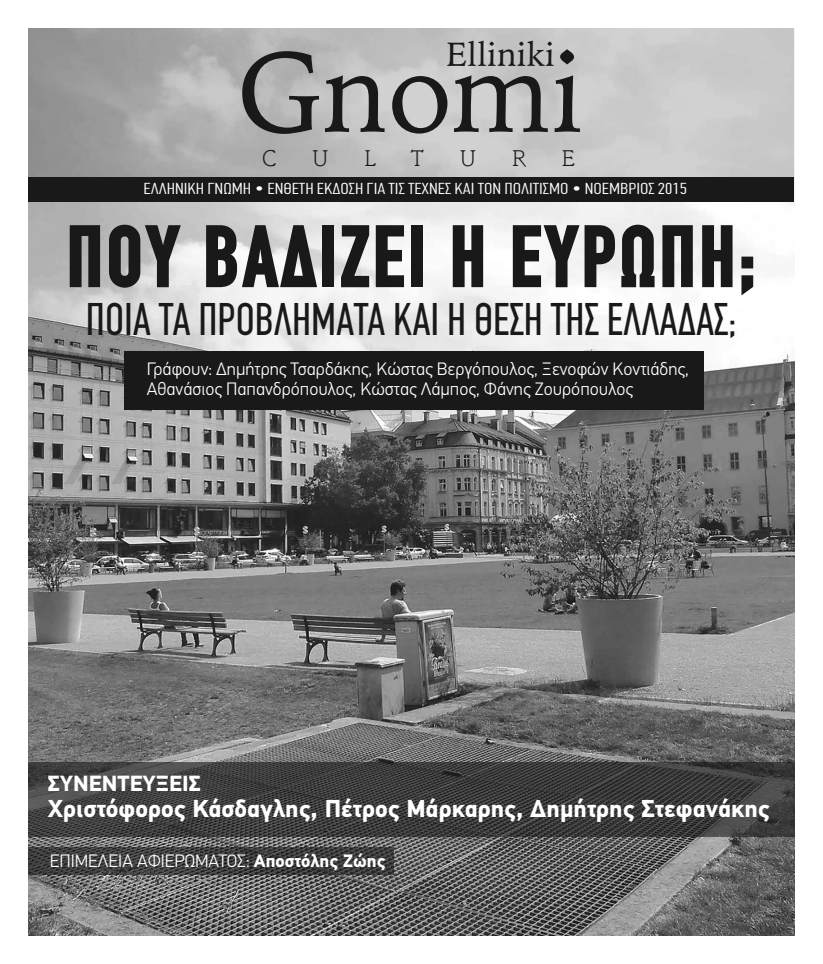
<style>
.page{position:relative;width:823px;height:964px;background:#fff}
.page>*{position:absolute;margin:0;border:0;box-sizing:border-box;transform-origin:0 0}
.t1{font:113.6px "Iowan Old Style";color:#191919}
.t2{font:900 89px "PF Din Text Compressed";color:#191919}
.t3{font:46px "PF Din Text Compressed";color:#191919}
.t4{font:33.6px "Iowan Old Style";color:#191919}
.t5{font:700 24.5px "PF Din Text Pro";color:#fff}
.t6{font:24px "Art Italy H Light";color:#191919}
.t7{font:700 22px "PF Din Text Pro";color:#fff}
.t8{font:300 18px/20px "PF Din Text Pro";color:#fff}
.t9{font:300 16px "PF Din Text Compressed";color:#fff;scale:1.27 1}
.s1{font-weight:700}
</style>
<div class="page">
<img style="left:28px;top:28px;width:766px;height:907px">
<div style="left:28px;top:847px;width:366px;height:28px;background:#191919;opacity:.6"></div>
<div style="left:28px;top:177px;width:765px;height:25px;background:#191919"></div>
<div style="left:28px;top:28px;width:765px;height:163px;background:#191919;opacity:.2"></div>
<div style="left:124px;top:351px;width:579px;height:58px;background:#191919"></div>
<div style="left:28px;top:762px;width:766px;height:75px;background:#191919;opacity:.6"></div>
<h3 class="t4" style="left:446px;top:34px;width:110px">Elliniki</h3>
<h1 class="t1" style="left:237px;top:26px;width:348px">Gnomi</h1>
<h3 class="t6" style="left:262px;top:146px;width:16px">C</h3>
<h3 class="t6" style="left:312px;top:146px;width:17px">U</h3>
<h3 class="t6" style="left:364px;top:146px;width:13px">L</h3>
<h3 class="t6" style="left:410px;top:146px;width:15px">T</h3>
<h3 class="t6" style="left:460px;top:146px;width:17px">U</h3>
<h3 class="t6" style="left:512px;top:146px;width:15px">R</h3>
<h3 class="t6" style="left:561px;top:146px;width:15px">E</h3>
<p class="t9" style="left:143px;top:179px;width:429px">ΕΛΛΗΝΙΚΗ ΓΝΩΜΗ • ΕΝΘΕΤΗ EΚΔΟΣΗ ΓΙΑΤΙΣ ΤΕΧΝΕΣ ΚΑΙ ΤΟΝ ΠΟΛΙΤΙΣΜΟ • ΝΟΕΜΒΡΙΟΣ 2015</p>
<h2 class="t2" style="left:65px;top:204px;width:693px">ΠΟΥ ΒΑΔΙΖΕΙ Η ΕΥΡΩΠΗ;</h2>
<h3 class="t3" style="left:86px;top:293px;width:651px">ΠΟΙΑ ΤΑ ΠΡΟΒΛΗΜΑΤΑ ΚΑΙ Η ΘΕΣΗ ΤΗΣ ΕΛΛΑΔΑΣ;</h3>
<p class="t8" style="left:147px;top:360px;width:543px">Γράφουν: Δημήτρης Τσαρδάκης, Κώστας Βεργόπουλος, Ξενοφών Κοντιάδης,<br>Αθανάσιος Παπανδρόπουλος, Κώστας Λάμπος, Φάνης Ζουρόπουλος</p>
<p class="t7" style="left:48px;top:775px;width:154px">ΣΥΝΕΝΤΕΥΞΕΙΣ</p>
<h3 class="t5" style="left:48px;top:799px;width:722px">Χριστόφορος Κάσδαγλης, Πέτρος Μάρκαρης, Δημήτρης Στεφανάκης</h3>
<p class="t8" style="left:50px;top:852px;width:337px">ΕΠΙΜΕΛΕΙΑ ΑΦΙΕΡΩΜΑΤΟΣ: <span class="s1">Αποστόλης Ζώης</span></p>
</div>
